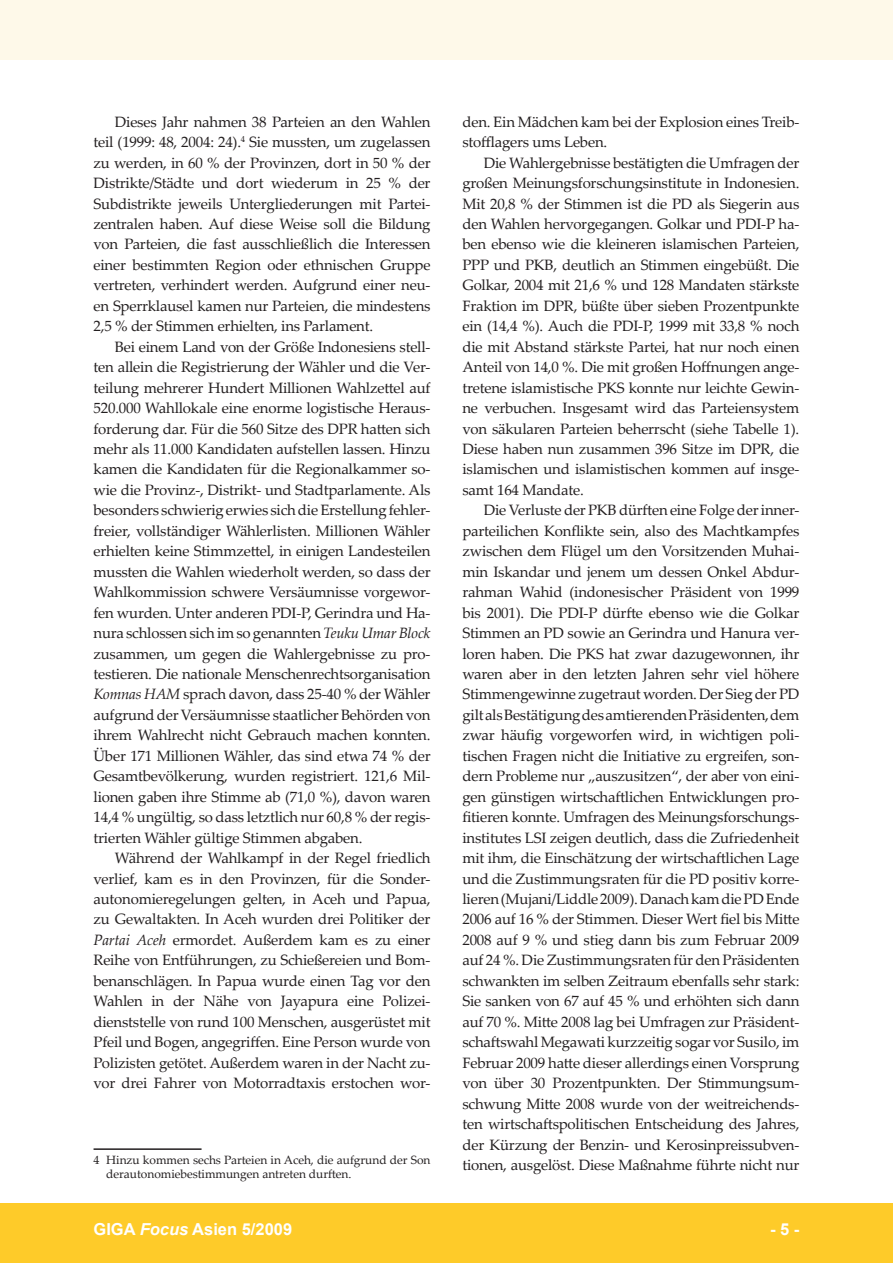
<style>
.page{position:relative;width:893px;height:1263px;background:#fff}
.page>*{position:absolute;margin:0;border:0;box-sizing:border-box;transform-origin:0 0}
.t1{font:700 16.5px "Arial";color:#fff}
.foc__text_fliesstext{font:15px/20.4px "Palatino Linotype";letter-spacing:-.015em;color:#231f20;text-align:justify}
.foc__text_fussnoten{font:15px/20.4px "Palatino Linotype";letter-spacing:-.015em;color:#231f20}
.foc__text_fussnoten-2{font:12px/14.4px "Palatino Linotype";letter-spacing:-.005em;color:#231f20}
.s1{font-style:italic}
</style>
<div class="page">
<div style="left:0;top:1203px;width:893px;height:60px;background:#fecb29"></div>
<div style="left:0;top:1px;width:893px;height:59px;background:#fef9e9"></div>
<hr style="left:94px;top:1148px;width:108px;height:2px;background:#231f20">
<p class="foc__text_fliesstext" style="left:94px;top:111px;width:339px;text-indent:21px">Dieses Jahr nahmen 38 Parteien an den Wahlen teil (1999: 48, 2004: 24). Sie mussten, um zugelassen zu werden, in 60 % der Provinzen, dort in 50 % der Distrikte/Städte und dort wiederum in 25 % der Subdistrikte jeweils Untergliederungen mit Partei&shy;zentralen haben. Auf diese Weise soll die Bildung von Parteien, die fast ausschließlich die Interessen einer bestimmten Region oder ethnischen Gruppe vertreten, verhindert werden. Aufgrund einer neu&shy;en Sperrklausel kamen nur Parteien, die mindestens 2,5 % der Stimmen erhielten, ins Parlament.</p>
<p class="foc__text_fliesstext" style="left:94px;top:336px;width:339px;text-indent:21px">Bei einem Land von der Größe Indonesiens stell&shy;ten allein die Registrierung der Wähler und die Ver&shy;teilung mehrerer Hundert Millionen Wahlzettel auf 520.000 Wahllokale eine enorme logistische Heraus&shy;forderung dar. Für die 560 Sitze des DPR hatten sich mehr als 11.000 Kandidaten aufstellen lassen. Hinzu kamen die Kandidaten für die Regionalkammer so&shy;wie die Provinz-, Distrikt- und Stadtparlamente. Als besonders schwierig erwies sich die Erstellung fehler&shy;freier, vollständiger Wählerlisten. Millionen Wähler erhielten keine Stimmzettel, in einigen Landesteilen mussten die Wahlen wiederholt werden, so dass der Wahlkommission schwere Versäumnisse vorgewor&shy;fen wurden. Unter anderen PDI-P, Gerindra und Ha&shy;nura schlossen sich im so genannten <span class="s1">Teuku Umar Block </span>zusammen, um gegen die Wahlergebnisse zu pro&shy;testieren. Die nationale Menschenrechtsorganisation <span class="s1">Komnas HAM</span> sprach davon, dass 25-40 % der Wähler aufgrund der Versäumnisse staatlicher Be-hörden von ihrem Wahlrecht nicht Gebrauch machen konnten.<br>Über 171 Millionen Wähler, das sind etwa 74 % der Gesamtbevölkerung, wurden registriert. 121,6 Mil&shy;lionen gaben ihre Stimme ab (71,0 %), davon waren 14,4 % ungültig, so dass letztlich nur 60,8 % der regis&shy;trierten Wähler gültige Stimmen abgaben.</p>
<p class="foc__text_fliesstext" style="left:94px;top:847px;width:339px;text-indent:21px">Während der Wahlkampf in der Regel friedlich verlief, kam es in den Provinzen, für die Sonder&shy;autonomieregelungen gelten, in Aceh und Papua, zu Gewaltakten. In Aceh wurden drei Politiker der <span class="s1">Partai Aceh</span> ermordet. Außerdem kam es zu einer Reihe von Entführungen, zu Schießereien und Bom&shy;benanschlägen. In Papua wurde einen Tag vor den Wahlen in der Nähe von Jayapura eine Polizei&shy;dienststelle von rund 100 Menschen, ausgerüstet mit Pfeil und Bogen, angegriffen. Eine Person wurde von Polizisten getötet. Außerdem waren in der Nacht zu&shy;vor drei Fahrer von Motorradtaxis erstochen wor-</p>
<p class="foc__text_fussnoten-2" style="left:106px;top:1152px;width:326px">Hinzu kommen sechs Parteien in Aceh, die aufgrund der Son derautonomiebestimmungen antreten durften.</p>
<p class="foc__text_fussnoten" style="left:462px;top:111px;width:339px">den. Ein Mädchen kam bei der Explosion eines Treib&shy;stofflagers ums Leben.</p>
<p class="foc__text_fliesstext" style="left:462px;top:152px;width:338px;text-indent:21px">Die Wahlergebnisse bestätigten die Umfragen der großen Meinungsforschungsinstitute in Indonesien.<br>Mit 20,8 % der Stimmen ist die PD als Siegerin aus den Wahlen hervorgegangen. Golkar und PDI-P ha&shy;ben ebenso wie die kleineren islamischen Parteien, PPP und PKB, deutlich an Stimmen eingebüßt. Die Golkar, 2004 mit 21,6 % und 128 Mandaten stärkste Fraktion im DPR, büßte über sieben Prozentpunkte ein (14,4 %). Auch die PDI-P, 1999 mit 33,8 % noch die mit Abstand stärkste Partei, hat nur noch einen Anteil von 14,0 %. Die mit großen Hoffnungen ange&shy;tretene islamistische PKS konnte nur leichte Gewin&shy;ne verbuchen. Insgesamt wird das Parteiensystem von säkularen Parteien beherrscht (siehe Tabelle 1).<br>Diese haben nun zusammen 396 Sitze im DPR, die islamischen und islamistischen kommen auf insge&shy;samt 164 Mandate.</p>
<p class="foc__text_fliesstext" style="left:462px;top:499px;width:339px;text-indent:21px">Die Verluste der PKB dürften eine Folge der inner&shy;parteilichen Konflikte sein, also des Machtkampfes zwischen dem Flügel um den Vorsitzenden Muhai&shy;min Iskandar und jenem um dessen Onkel Abdur&shy;rahman Wahid (indonesischer Präsident von 1999 bis 2001). Die PDI-P dürfte ebenso wie die Golkar Stimmen an PD sowie an Gerindra und Hanura ver&shy;loren haben. Die PKS hat zwar dazugewonnen, ihr waren aber in den letzten Jahren sehr viel höhere Stimmengewinne zugetraut worden. Der Sieg der PD gilt als Bestätigung des amtierenden Präsidenten, dem zwar häufig vorgeworfen wird, in wichtigen poli&shy;tischen Fragen nicht die Initiative zu ergreifen, son&shy;dern Probleme nur „auszusitzen“, der aber von eini&shy;gen günstigen wirtschaftlichen Entwicklungen pro&shy;fitieren konnte. Umfragen des Meinungsforschungs&shy;institutes LSI zeigen deutlich, dass die Zufriedenheit mit ihm, die Einschätzung der wirtschaftlichen Lage und die Zustimmungsraten für die PD positiv korre&shy;lieren (Mujani/Liddle 2009). Danach kam die PD Ende 2006 auf 16 % der Stimmen. Dieser Wert fiel bis Mitte 2008 auf 9 % und stieg dann bis zum Februar 2009 auf 24 %. Die Zustimmungsraten für den Präsidenten schwankten im selben Zeitraum ebenfalls sehr stark:<br>Sie sanken von 67 auf 45 % und erhöhten sich dann auf 70 %. Mitte 2008 lag bei Umfragen zur Präsident&shy;schaftswahl Megawati kurzzeitig sogar vor Susilo, im Februar 2009 hatte dieser allerdings einen Vorsprung von über 30 Prozentpunkten. Der Stimmungsum&shy;schwung Mitte 2008 wurde von der weitreichends&shy;ten wirtschaftspolitischen Entscheidung des Jahres, der Kürzung der Benzin- und Kerosinpreissubven&shy;tionen, ausgelöst. Diese Maßnahme führte nicht nur</p>
<p class="t1" style="left:94px;top:1218px;width:200px">GIGA <span class="s1">Focus</span> Asien 5/2009</p>
<p class="t1" style="left:770px;top:1218px;width:31px">- -</p>
</div>
